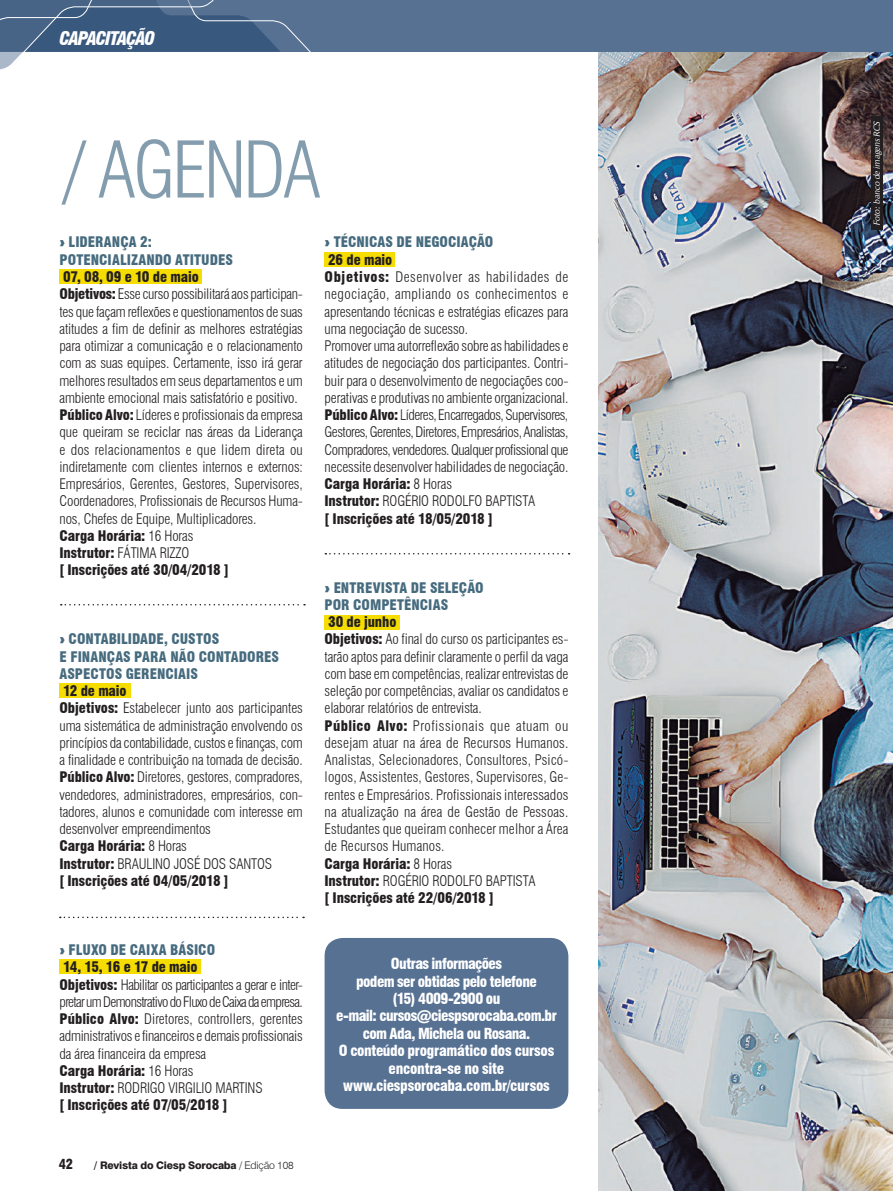
<style>
.page{position:relative;width:893px;height:1191px;background:#fff}
.page>*{position:absolute;margin:0;border:0;box-sizing:border-box;transform-origin:0 0}
.t1{font:300 condensed 76.65px "Swiss 721 BT";letter-spacing:-.04em;color:#839dae}
.t2{font:italic 900 condensed 18.3px "Swiss 721 BT";letter-spacing:-.06em;color:#fff}
.t3{font:900 condensed 14.85px/17.4px "Swiss 721 BT";letter-spacing:-.035em;color:#fff;text-align:center}
.t4{font:300 condensed 14.25px/17.2px "Swiss 721 BT";letter-spacing:-.01em;color:#231f20}
.t5{font:900 condensed 14.25px/17.2px "Swiss 721 BT";color:#466b7e}
.t6{font:900 condensed 13.5px "Swiss 721 BT";color:#231f20}
.t7{font:800 10.5px "Swiss 721 BT";letter-spacing:-.02em;color:#231f20}
.t8{font:italic 9px "Roman Serif";letter-spacing:-.01em;color:#fff}
.s1{font-family:"Frutiger";font-stretch:normal}
.s2{font-weight:900}
.s3{font-family:"Frutiger";font-weight:900;font-stretch:normal;color:#466b7e}
.s4{font-weight:900;color:#466b7e}
.s5{font-weight:300}
</style>
<div class="page">
<img style="left:598px;top:52px;width:295px;height:1139px">
<div style="left:872px;top:116px;width:11px;height:114px;background:#231f20"></div>
<div style="left:325px;top:938px;width:243px;height:170px;background:#577193;border-radius:18px"></div>
<div style="left:325px;top:252px;width:70px;height:15px;background:#f5dc01"></div>
<div style="left:60px;top:269px;width:142px;height:15px;background:#f5dc01"></div>
<div style="left:325px;top:615px;width:75px;height:15px;background:#f5dc01"></div>
<div style="left:60px;top:959px;width:141px;height:15px;background:#f5dc01"></div>
<div style="left:60px;top:683px;width:71px;height:15px;background:#f5dc01"></div>
<div style="left:0;top:0;width:893px;height:52px;background:#577193"></div>
<svg style="left:0;top:0;width:311px;height:70px"></svg>
<svg style="left:61px;top:604px;width:244px;height:1px"></svg>
<svg style="left:60px;top:916px;width:244px;height:2px"></svg>
<svg style="left:325px;top:553px;width:245px;height:1px"></svg>
<p class="t2" style="left:60px;top:28px;width:97px">CAPACITAÇÃO</p>
<h1 class="t1" style="left:64px;top:124px;width:259px">/ AGENDA</h1>
<p class="t5" style="left:60px;top:234px;width:175px"><span class="s1">›</span> LIDERANÇA 2:<br>POTENCIALIZANDO ATITUDES</p>
<p class="t4" style="left:60px;top:268px;width:245px"><span class="s2">07, 08, 09 e 10 de maio<br>Objetivos:</span> Esse curso possibilitará aos participan&shy;tes que façam reflexões e questionamentos de suas atitudes a fim de definir as melhores estratégias para otimizar a comunicação e o relacionamento com as suas equipes. Certamente, isso irá gerar melhores resultados em seus departamentos e um ambiente emocional mais satisfatório e positivo.<br><span class="s2">Público Alvo:</span> Líderes e profissionais da empresa que queiram se reciclar nas áreas da Liderança e dos relacionamentos e que lidem direta ou indiretamente com clientes internos e externos:<br>Empresários, Gerentes, Gestores, Supervisores, Coordenadores, Profissionais de Recursos Huma&shy;nos, Chefes de Equipe, Multiplicadores.<br><span class="s2">Carga Horária:</span> 16 Horas<br><span class="s2">Instrutor:</span> FÁTIMA RIZZO<br><span class="s2">[ Inscrições até 30/04/2018 ]</span></p>
<p class="t5" style="left:60px;top:630px;width:221px"><span class="s1">›</span> CONTABILIDADE, CUSTOS<br>E FINANÇAS PARA NÃO CONTADORES<br>ASPECTOS GERENCIAIS</p>
<p class="t4" style="left:60px;top:682px;width:245px"><span class="s2">12 de maio<br>Objetivos:</span> Estabelecer junto aos participantes uma sistemática de administração envolvendo os princípios da contabilidade, custos e finanças, com a finalidade e contribuição na tomada de decisão.<br><span class="s2">Público Alvo:</span> Diretores, gestores, compradores, vendedores, administradores, empresários, con&shy;tadores, alunos e comunidade com interesse em desenvolver empreendimentos<br><span class="s2">Carga Horária:</span> 8 Horas<br><span class="s2">Instrutor:</span> BRAULINO JOSÉ DOS SANTOS<br><span class="s2">[ Inscrições até 04/05/2018 ]</span></p>
<p class="t4" style="left:60px;top:941px;width:245px"><span class="s3">›</span> <span class="s4">FLUXO DE CAIXA BÁSICO<br></span><span class="s2">14, 15, 16 e 17 de maio<br>Objetivos:</span> Habilitar os participantes a gerar e inter&shy;pretar um Demonstrativo do Fluxo de Caixa da empresa.<br><span class="s2">Público Alvo:</span> Diretores, controllers, gerentes administrativos e financeiros e demais profissionais da área financeira da empresa<br><span class="s2">Carga Horária:</span> 16 Horas<br><span class="s2">Instrutor:</span> RODRIGO VIRGILIO MARTINS<br><span class="s2">[ Inscrições até 07/05/2018 ]</span></p>
<p class="t6" style="left:59px;top:1156px;width:16px">42</p>
<p class="t7" style="left:94px;top:1159px;width:201px">/ Revista do Ciesp Sorocaba <span class="s5">/ Edição 108</span></p>
<p class="t4" style="left:325px;top:234px;width:245px"><span class="s3">›</span> <span class="s4">TÉCNICAS DE NEGOCIAÇÃO<br></span><span class="s2">26 de maio<br>Objetivos:</span> Desenvolver as habilidades de negociação, ampliando os conhecimentos e apresentando técnicas e estratégias eficazes para uma negociação de sucesso.<br>Promover uma autorreflexão sobre as habilidades e atitudes de negociação dos participantes. Contri&shy;buir para o desenvolvimento de negociações coo&shy;perativas e produtivas no ambiente organizacional.<br><span class="s2">Público Alvo:</span> Líderes, Encarregados, Supervisores, Gestores, Gerentes, Diretores, Empresários, Analistas, Compradores, vendedores. Qualquer profissional que necessite desenvolver habilidades de negociação.<br><span class="s2">Carga Horária:</span> 8 Horas<br><span class="s2">Instrutor:</span> ROGÉRIO RODOLFO BAPTISTA<br><span class="s2">[ Inscrições até 18/05/2018 ]</span></p>
<p class="t5" style="left:325px;top:579px;width:161px"><span class="s1">›</span> ENTREVISTA DE SELEÇÃO<br>POR COMPETÊNCIAS</p>
<p class="t4" style="left:325px;top:613px;width:245px"><span class="s2">30 de junho<br>Objetivos:</span> Ao final do curso os participantes es&shy;tarão aptos para definir claramente o perfil da vaga com base em competências, realizar entrevistas de seleção por competências, avaliar os candidatos e elaborar relatórios de entrevista.<br><span class="s2">Público Alvo:</span> Profissionais que atuam ou desejam atuar na área de Recursos Humanos.<br>Analistas, Selecionadores, Consultores, Psicó&shy;logos, Assistentes, Gestores, Supervisores, Ge&shy;rentes e Empresários. Profissionais interessados na atualização na área de Gestão de Pessoas.<br>Estudantes que queiram conhecer melhor a Área de Recursos Humanos.<br><span class="s2">Carga Horária:</span> 8 Horas<br><span class="s2">Instrutor:</span> ROGÉRIO RODOLFO BAPTISTA<br><span class="s2">[ Inscrições até 22/06/2018 ]</span></p>
<p class="t3" style="left:336px;top:955px;width:222px">Outras informações<br>podem ser obtidas pelo telefone<br>(15) 4009-2900 ou<br>e-mail: cursos@ciespsorocaba.com.br com Ada, Michela ou Rosana.<br>O conteúdo programático dos cursos encontra-se no site www.ciespsorocaba.com.br/cursos</p>
<p class="t8" style="left:872px;top:225px;width:105px;rotate:-90deg">Foto: banco de imagens RCS</p>
</div>
